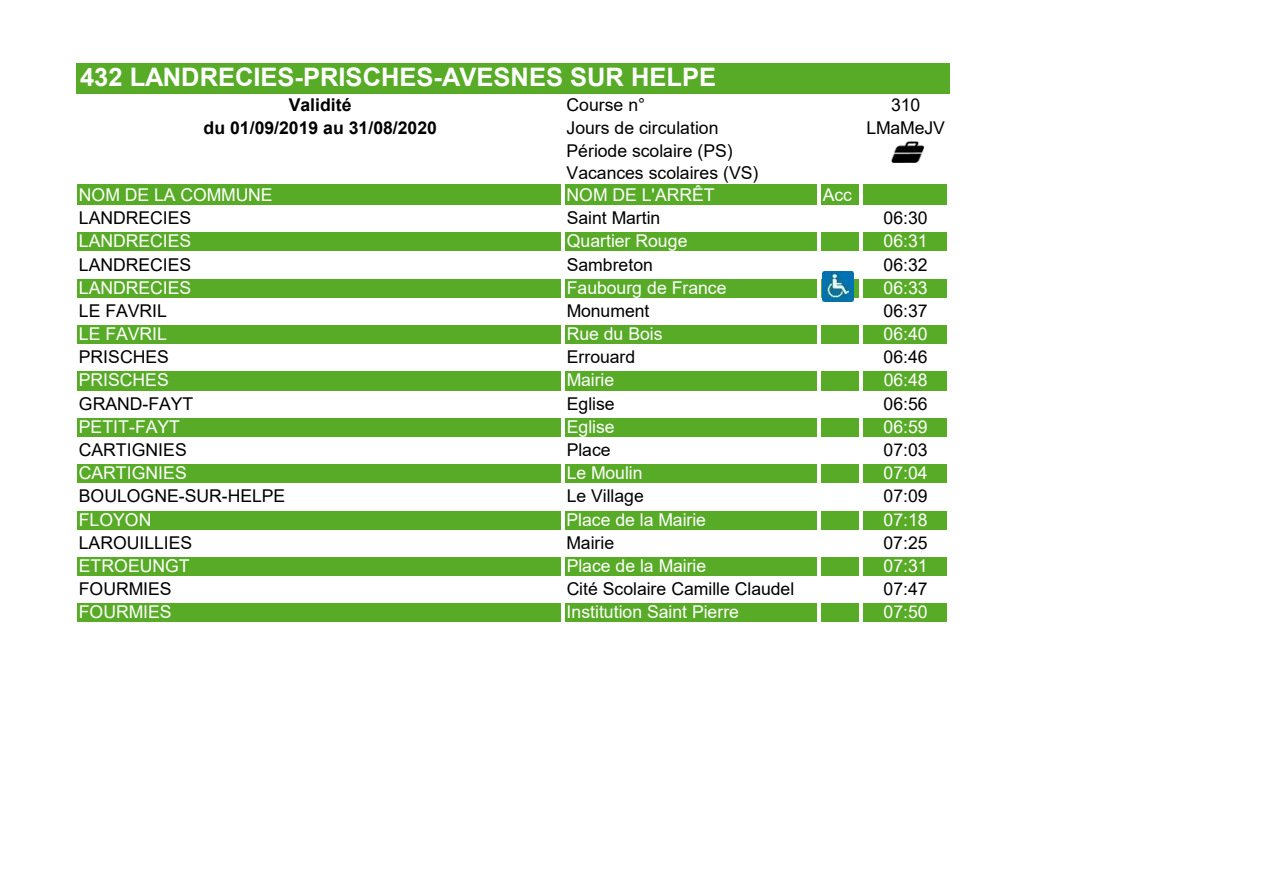
<style>
.page{position:relative;width:1263px;height:893px;background:#fff}
.page>*{position:absolute;margin:0;border:0;box-sizing:border-box;transform-origin:0 0}
.t1{font:700 25.5px "Arial";color:#fff}
.t2{font:17.7px/22px "Arial";letter-spacing:-.005em;color:#000}
.t3{font:17.7px "Arial";letter-spacing:-.005em;color:#fff}
.t4{font:700 17.7px "Arial";color:#000}
</style>
<div class="page">
<div style="left:76px;top:63px;width:873px;height:31px;background:#58ab27"></div>
<div style="left:76px;top:184px;width:873px;height:23px;background:#58ab27"></div>
<div style="left:76px;top:230px;width:873px;height:24px;background:#58ab27"></div>
<div style="left:76px;top:277px;width:873px;height:23px;background:#58ab27"></div>
<div style="left:76px;top:323px;width:873px;height:23px;background:#58ab27"></div>
<div style="left:76px;top:369px;width:873px;height:24px;background:#58ab27"></div>
<div style="left:76px;top:416px;width:873px;height:23px;background:#58ab27"></div>
<div style="left:76px;top:462px;width:873px;height:23px;background:#58ab27"></div>
<div style="left:76px;top:508px;width:873px;height:24px;background:#58ab27"></div>
<div style="left:76px;top:555px;width:873px;height:23px;background:#58ab27"></div>
<div style="left:76px;top:601px;width:873px;height:24px;background:#58ab27"></div>
<hr style="left:75px;top:184px;width:2px;height:442px;background:#fff">
<hr style="left:562px;top:184px;width:3px;height:442px;background:#fff">
<hr style="left:818px;top:184px;width:3px;height:442px;background:#fff">
<hr style="left:859px;top:184px;width:3px;height:442px;background:#fff">
<hr style="left:948px;top:184px;width:3px;height:442px;background:#fff">
<hr style="left:77px;top:206px;width:874px;height:3px;background:#fff">
<hr style="left:77px;top:229px;width:874px;height:3px;background:#fff">
<hr style="left:77px;top:252px;width:874px;height:3px;background:#fff">
<hr style="left:77px;top:275px;width:874px;height:3px;background:#fff">
<hr style="left:77px;top:298px;width:874px;height:3px;background:#fff">
<hr style="left:77px;top:321px;width:874px;height:4px;background:#fff">
<hr style="left:77px;top:345px;width:874px;height:3px;background:#fff">
<hr style="left:77px;top:368px;width:874px;height:3px;background:#fff">
<hr style="left:77px;top:391px;width:874px;height:3px;background:#fff">
<hr style="left:77px;top:414px;width:874px;height:3px;background:#fff">
<hr style="left:77px;top:437px;width:874px;height:3px;background:#fff">
<hr style="left:77px;top:461px;width:874px;height:3px;background:#fff">
<hr style="left:77px;top:484px;width:874px;height:3px;background:#fff">
<hr style="left:77px;top:507px;width:874px;height:3px;background:#fff">
<hr style="left:77px;top:530px;width:874px;height:3px;background:#fff">
<hr style="left:77px;top:553px;width:874px;height:3px;background:#fff">
<hr style="left:77px;top:576px;width:874px;height:4px;background:#fff">
<hr style="left:77px;top:600px;width:874px;height:3px;background:#fff">
<hr style="left:77px;top:623px;width:874px;height:3px;background:#fff">
<img style="left:822px;top:271px;width:31px;height:31px">
<img style="left:892px;top:141px;width:31px;height:22px">
<p class="t1" style="left:80px;top:59px;width:637px">432 LANDRECIES-PRISCHES-AVESNES SUR HELPE</p>
<p class="t4" style="left:289px;top:92px;width:64px">Validité</p>
<p class="t2" style="left:567px;top:94px;width:80px">Course n°</p>
<p class="t2" style="left:891px;top:94px;width:31px">310</p>
<p class="t4" style="left:204px;top:115px;width:235px">du 01/09/2019 au 31/08/2020</p>
<p class="t2" style="left:567px;top:117px;width:153px">Jours de circulation</p>
<p class="t2" style="left:866px;top:117px;width:80px">LMaMeJV</p>
<p class="t2" style="left:567px;top:140px;width:193px">Période scolaire (PS)<br>Vacances scolaires (VS)</p>
<p class="t3" style="left:79px;top:183px;width:195px">NOM DE LA COMMUNE</p>
<p class="t3" style="left:567px;top:183px;width:149px">NOM DE L'ARRÊT</p>
<p class="t3" style="left:823px;top:183px;width:31px">Acc</p>
<p class="t2" style="left:79px;top:207px;width:114px">LANDRECIES</p>
<p class="t2" style="left:567px;top:207px;width:95px">Saint Martin</p>
<p class="t2" style="left:884px;top:207px;width:46px">06:30</p>
<p class="t3" style="left:79px;top:229px;width:114px">LANDRECIES</p>
<p class="t3" style="left:567px;top:229px;width:122px">Quartier Rouge</p>
<p class="t3" style="left:884px;top:229px;width:46px">06:31</p>
<p class="t2" style="left:79px;top:253px;width:114px">LANDRECIES</p>
<p class="t2" style="left:567px;top:253px;width:88px">Sambreton</p>
<p class="t2" style="left:884px;top:253px;width:46px">06:32</p>
<p class="t3" style="left:79px;top:275px;width:114px">LANDRECIES</p>
<p class="t3" style="left:567px;top:275px;width:161px">Faubourg de France</p>
<p class="t3" style="left:883px;top:275px;width:46px">06:33</p>
<p class="t2" style="left:79px;top:299px;width:90px">LE FAVRIL</p>
<p class="t2" style="left:567px;top:299px;width:84px">Monument</p>
<p class="t2" style="left:884px;top:299px;width:46px">06:37</p>
<p class="t3" style="left:79px;top:322px;width:90px">LE FAVRIL</p>
<p class="t3" style="left:567px;top:322px;width:97px">Rue du Bois</p>
<p class="t3" style="left:884px;top:322px;width:46px">06:40</p>
<p class="t2" style="left:79px;top:346px;width:91px">PRISCHES</p>
<p class="t2" style="left:567px;top:346px;width:70px">Errouard</p>
<p class="t2" style="left:884px;top:346px;width:46px">06:46</p>
<p class="t3" style="left:79px;top:368px;width:91px">PRISCHES</p>
<p class="t3" style="left:567px;top:368px;width:49px">Mairie</p>
<p class="t3" style="left:884px;top:368px;width:46px">06:48</p>
<p class="t2" style="left:79px;top:392px;width:116px">GRAND-FAYT</p>
<p class="t2" style="left:567px;top:392px;width:49px">Eglise</p>
<p class="t2" style="left:884px;top:392px;width:46px">06:56</p>
<p class="t3" style="left:79px;top:414px;width:103px">PETIT-FAYT</p>
<p class="t3" style="left:567px;top:414px;width:49px">Eglise</p>
<p class="t3" style="left:884px;top:414px;width:46px">06:59</p>
<p class="t2" style="left:79px;top:439px;width:109px">CARTIGNIES</p>
<p class="t2" style="left:567px;top:439px;width:45px">Place</p>
<p class="t2" style="left:884px;top:439px;width:46px">07:03</p>
<p class="t3" style="left:79px;top:461px;width:109px">CARTIGNIES</p>
<p class="t3" style="left:567px;top:461px;width:77px">Le Moulin</p>
<p class="t3" style="left:883px;top:461px;width:46px">07:04</p>
<p class="t2" style="left:79px;top:485px;width:208px">BOULOGNE-SUR-HELPE</p>
<p class="t2" style="left:567px;top:485px;width:79px">Le Village</p>
<p class="t2" style="left:884px;top:485px;width:46px">07:09</p>
<p class="t3" style="left:79px;top:507px;width:74px">FLOYON</p>
<p class="t3" style="left:567px;top:507px;width:141px">Place de la Mairie</p>
<p class="t3" style="left:883px;top:507px;width:46px">07:18</p>
<p class="t2" style="left:79px;top:531px;width:115px">LAROUILLIES</p>
<p class="t2" style="left:567px;top:531px;width:49px">Mairie</p>
<p class="t2" style="left:883px;top:531px;width:46px">07:25</p>
<p class="t3" style="left:79px;top:553px;width:112px">ETROEUNGT</p>
<p class="t3" style="left:567px;top:553px;width:141px">Place de la Mairie</p>
<p class="t3" style="left:883px;top:553px;width:46px">07:31</p>
<p class="t2" style="left:79px;top:578px;width:94px">FOURMIES</p>
<p class="t2" style="left:567px;top:578px;width:229px">Cité Scolaire Camille Claudel</p>
<p class="t2" style="left:884px;top:578px;width:46px">07:47</p>
<p class="t3" style="left:79px;top:600px;width:94px">FOURMIES</p>
<p class="t3" style="left:567px;top:600px;width:174px">Institution Saint Pierre</p>
<p class="t3" style="left:883px;top:600px;width:46px">07:50</p>
</div>
